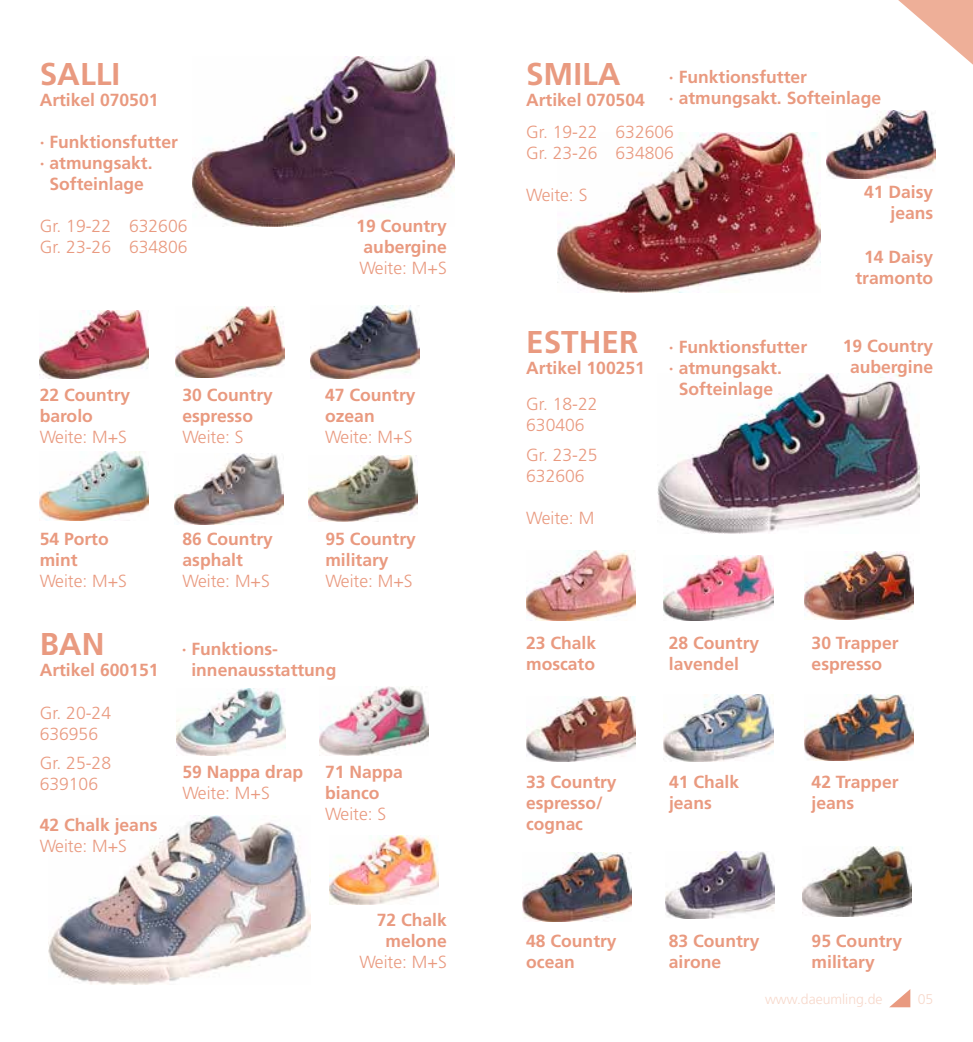
<style>
.page{position:relative;width:973px;height:1042px;background:#fff}
.page>*{position:absolute;margin:0;border:0;box-sizing:border-box;transform-origin:0 0}
.t1{font:31.5px "Frutiger LT 65 Bd";color:#e99a80}
.t2{font:17.5px/21px "Frutiger LT 65 Bd";color:#e99a80}
.t3{font:17.5px/21px "Frutiger LT 45 Lt";color:#e99a80}
.t4{font:14px "Frutiger LT 45 Lt";color:#f7d8cb}
</style>
<div class="page">
<img style="left:657px;top:373px;width:262px;height:160px">
<img style="left:558px;top:133px;width:262px;height:160px">
<svg style="left:898px;top:0;width:74px;height:64px"></svg>
<img style="left:192px;top:57px;width:262px;height:169px">
<img style="left:40px;top:310px;width:109px;height:69px">
<img style="left:175px;top:307px;width:110px;height:71px">
<img style="left:40px;top:451px;width:109px;height:69px">
<img style="left:308px;top:456px;width:109px;height:66px">
<img style="left:310px;top:305px;width:109px;height:74px">
<img style="left:174px;top:454px;width:110px;height:70px">
<svg style="left:889px;top:989px;width:21px;height:18px"></svg>
<img style="left:526px;top:551px;width:109px;height:69px">
<img style="left:663px;top:555px;width:110px;height:65px">
<img style="left:804px;top:552px;width:109px;height:67px">
<img style="left:526px;top:696px;width:109px;height:65px">
<img style="left:663px;top:694px;width:110px;height:68px">
<img style="left:522px;top:853px;width:109px;height:68px">
<img style="left:665px;top:851px;width:109px;height:67px">
<img style="left:802px;top:846px;width:109px;height:70px">
<img style="left:804px;top:694px;width:109px;height:66px">
<img style="left:48px;top:815px;width:262px;height:169px">
<img style="left:176px;top:688px;width:110px;height:67px">
<img style="left:319px;top:686px;width:109px;height:69px">
<img style="left:329px;top:835px;width:109px;height:69px">
<img style="left:826px;top:111px;width:109px;height:67px">
<h1 class="t1" style="left:40px;top:55px;width:82px">SALLI</h1>
<p class="t2" style="left:40px;top:89px;width:120px">Artikel 070501</p>
<p class="t2" style="left:40px;top:131px;width:140px">· Funktionsfutter</p>
<p class="t2" style="left:40px;top:152px;width:114px">· atmungsakt.</p>
<p class="t2" style="left:49px;top:173px;width:96px">Softeinlage</p>
<p class="t3" style="left:40px;top:215px;width:149px">Gr. 19-22 632606<br>Gr. 23-26 634806</p>
<p class="t2" style="left:40px;top:384px;width:92px">22 Country barolo</p>
<p class="t3" style="left:40px;top:427px;width:89px">Weite: M+S</p>
<p class="t2" style="left:40px;top:528px;width:71px">54 Porto mint</p>
<p class="t3" style="left:40px;top:571px;width:89px">Weite: M+S</p>
<p class="t2" style="left:182px;top:384px;width:92px">30 Country espresso</p>
<p class="t3" style="left:182px;top:427px;width:63px">Weite: S</p>
<p class="t2" style="left:182px;top:528px;width:92px">86 Country asphalt</p>
<p class="t3" style="left:182px;top:571px;width:89px">Weite: M+S</p>
<p class="t2" style="left:356px;top:216px;width:92px;text-align:center">19 Country aubergine</p>
<p class="t3" style="left:359px;top:258px;width:89px">Weite: M+S</p>
<p class="t2" style="left:325px;top:384px;width:92px">47 Country ozean</p>
<p class="t3" style="left:325px;top:427px;width:89px">Weite: M+S</p>
<p class="t2" style="left:325px;top:528px;width:92px">95 Country military</p>
<p class="t3" style="left:325px;top:571px;width:89px">Weite: M+S</p>
<h1 class="t1" style="left:40px;top:626px;width:66px">BAN</h1>
<p class="t2" style="left:40px;top:660px;width:120px">Artikel 600151</p>
<p class="t3" style="left:40px;top:702px;width:73px">Gr. 20-24<br>636956</p>
<p class="t3" style="left:40px;top:753px;width:73px">Gr. 25-28<br>639106</p>
<p class="t2" style="left:40px;top:814px;width:119px">42 Chalk jeans</p>
<p class="t3" style="left:40px;top:836px;width:89px">Weite: M+S</p>
<p class="t2" style="left:191px;top:639px;width:146px;text-indent:-10px">· Funktions&shy;innenausstattung</p>
<p class="t2" style="left:182px;top:761px;width:122px">59 Nappa drap</p>
<p class="t3" style="left:182px;top:783px;width:89px">Weite: M+S</p>
<p class="t2" style="left:325px;top:761px;width:79px">71 Nappa bianco</p>
<p class="t3" style="left:325px;top:804px;width:63px">Weite: S</p>
<p class="t2" style="left:376px;top:909px;width:72px;text-align:center">72 Chalk melone</p>
<p class="t3" style="left:359px;top:951px;width:89px">Weite: M+S</p>
<h1 class="t1" style="left:526px;top:55px;width:96px">SMILA</h1>
<p class="t2" style="left:526px;top:89px;width:120px">Artikel 070504</p>
<p class="t3" style="left:526px;top:122px;width:149px">Gr. 19-22 632606<br>Gr. 23-26 634806</p>
<p class="t3" style="left:526px;top:185px;width:63px">Weite: S</p>
<p class="t2" style="left:668px;top:67px;width:214px">· Funktionsfutter<br>· atmungsakt. Softeinlage</p>
<p class="t2" style="left:864px;top:182px;width:71px;text-align:right">41 Daisy jeans</p>
<h1 class="t1" style="left:526px;top:323px;width:114px">ESTHER</h1>
<p class="t2" style="left:526px;top:357px;width:120px">Artikel 100251</p>
<p class="t3" style="left:526px;top:394px;width:73px">Gr. 18-22<br>630406</p>
<p class="t3" style="left:526px;top:444px;width:73px">Gr. 23-25<br>632606</p>
<p class="t3" style="left:526px;top:507px;width:70px">Weite: M</p>
<p class="t2" style="left:669px;top:336px;width:140px">· Funktionsfutter</p>
<p class="t2" style="left:669px;top:357px;width:114px">· atmungsakt.</p>
<p class="t2" style="left:678px;top:378px;width:96px">Softeinlage</p>
<p class="t2" style="left:855px;top:247px;width:79px;text-align:center">14 Daisy tramonto</p>
<p class="t2" style="left:842px;top:336px;width:92px;text-align:center">19 Country aubergine</p>
<p class="t2" style="left:526px;top:632px;width:72px">23 Chalk moscato</p>
<p class="t2" style="left:668px;top:632px;width:92px">28 Country lavendel</p>
<p class="t2" style="left:811px;top:632px;width:88px">30 Trapper espresso</p>
<p class="t2" style="left:669px;top:771px;width:72px">41 Chalk jeans</p>
<p class="t2" style="left:526px;top:771px;width:92px">33 Country espresso/ cognac</p>
<p class="t2" style="left:811px;top:771px;width:88px">42 Trapper jeans</p>
<p class="t2" style="left:526px;top:930px;width:92px">48 Country ocean</p>
<p class="t2" style="left:668px;top:930px;width:92px">83 Country airone</p>
<p class="t2" style="left:811px;top:930px;width:92px">95 Country military</p>
<p class="t4" style="left:765px;top:991px;width:119px">www.daeumling.de</p>
<p class="t4" style="left:917px;top:991px;width:17px">05</p>
</div>
